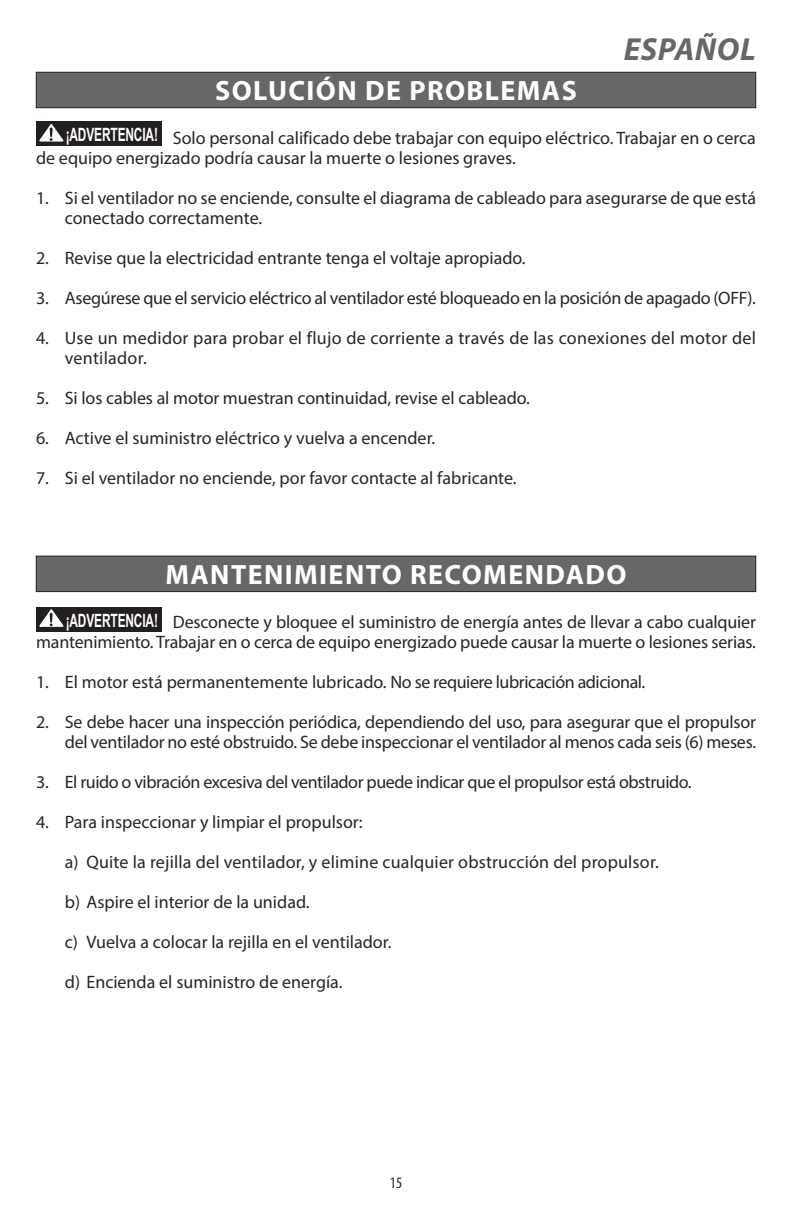
<style>
.page{position:relative;width:792px;height:1224px;background:#fff}
.page>*{position:absolute;margin:0;border:0;box-sizing:border-box;transform-origin:0 0}
.t1{font:italic 700 32px "Myriad Pro";letter-spacing:.02em;color:#686768}
.t2{font:700 28px "Myriad Pro";letter-spacing:.05em;color:#fff}
.t3{font:700 18.4px "Arial Narrow";letter-spacing:-.01em;color:#fff;scale:.79 1}
.t4{font:18px/20px "Myriad Pro";letter-spacing:-.005em;color:#272627}
.t5{font:18px/20px "Myriad Pro";letter-spacing:.015em;color:#272627}
.t6{font:18px "Myriad Pro";letter-spacing:-.025em;color:#272627}
.t7{font:condensed 16px "Myriad Pro";color:#272627}
</style>
<div class="page">
<div style="left:36px;top:72px;width:720px;height:36px;background:#686768"></div>
<div style="left:36px;top:72px;width:720px;height:36px;border:1px solid #272627"></div>
<div style="left:36px;top:556px;width:720px;height:36px;background:#686768"></div>
<div style="left:36px;top:556px;width:720px;height:36px;border:1px solid #272627"></div>
<div style="left:36px;top:122px;width:126px;height:24px;background:#231f20"></div>
<svg style="left:39px;top:124px;width:25px;height:18px"></svg>
<div style="left:36px;top:607px;width:126px;height:24px;background:#231f20"></div>
<svg style="left:39px;top:609px;width:25px;height:18px"></svg>
<h1 class="t1" style="left:624px;top:37px;width:133px">ESPAÑOL</h1>
<h2 class="t2" style="left:215px;top:80px;width:363px">SOLUCIÓN DE PROBLEMAS</h2>
<p class="t4" style="left:36px;top:129px;width:721px;text-indent:137px">Solo personal calificado debe trabajar con equipo eléctrico. Trabajar en o cerca de equipo energizado podría causar la muerte o lesiones graves.</p>
<p class="t4" style="left:65px;top:189px;width:693px;text-indent:-29px">1. Si el ventilador no se enciende, consulte el diagrama de cableado para asegurarse de que está conectado correctamente.</p>
<p class="t4" style="left:36px;top:249px;width:491px">2. Revise que la electricidad entrante tenga el voltaje apropiado.</p>
<p class="t4" style="left:36px;top:289px;width:722px">3. Asegúrese que el servicio eléctrico al ventilador esté bloqueado en la posición de apagado (OFF).</p>
<p class="t5" style="left:65px;top:329px;width:693px;text-indent:-29px">4. Use un medidor para probar el flujo de corriente a través de las conexiones del motor del ventilador.</p>
<p class="t4" style="left:36px;top:389px;width:495px">5. Si los cables al motor muestran continuidad, revise el cableado.</p>
<p class="t4" style="left:36px;top:429px;width:401px">6. Active el suministro eléctrico y vuelva a encender.</p>
<p class="t4" style="left:36px;top:469px;width:482px">7. Si el ventilador no enciende, por favor contacte al fabricante.</p>
<p class="t3" style="left:66px;top:121px;width:118px">¡ADVERTENCIA!</p>
<h2 class="t2" style="left:166px;top:564px;width:463px">MANTENIMIENTO RECOMENDADO</h2>
<p class="t4" style="left:36px;top:613px;width:721px;text-align:right">Desconecte y bloquee el suministro de energía antes de llevar a cabo cualquier<br>mantenimiento. Trabajar en o cerca de equipo energizado puede causar la muerte o lesiones serias.</p>
<p class="t4" style="left:36px;top:673px;width:611px">1. El motor está permanentemente lubricado. No se requiere lubricación adicional.</p>
<p class="t4" style="left:36px;top:713px;width:722px;text-align:right">2. Se debe hacer una inspección periódica, dependiendo del uso, para asegurar que el propulsor del ventilador no esté obstruido. Se debe inspeccionar el ventilador al menos cada seis (6) meses.</p>
<p class="t6" style="left:36px;top:775px;width:657px">3. El ruido o vibración excesiva del ventilador puede indicar que el propulsor está obstruido.</p>
<p class="t4" style="left:36px;top:813px;width:328px">4. Para inspeccionar y limpiar el propulsor:</p>
<p class="t4" style="left:65px;top:853px;width:595px">a) Quite la rejilla del ventilador, y elimine cualquier obstrucción del propulsor.</p>
<p class="t4" style="left:65px;top:893px;width:246px">b) Aspire el interior de la unidad.</p>
<p class="t4" style="left:65px;top:933px;width:328px">c) Vuelva a colocar la rejilla en el ventilador.</p>
<p class="t4" style="left:65px;top:973px;width:279px">d) Encienda el suministro de energía.</p>
<p class="t3" style="left:66px;top:606px;width:118px">¡ADVERTENCIA!</p>
<p class="t7" style="left:390px;top:1177px;width:14px">15</p>
</div>
